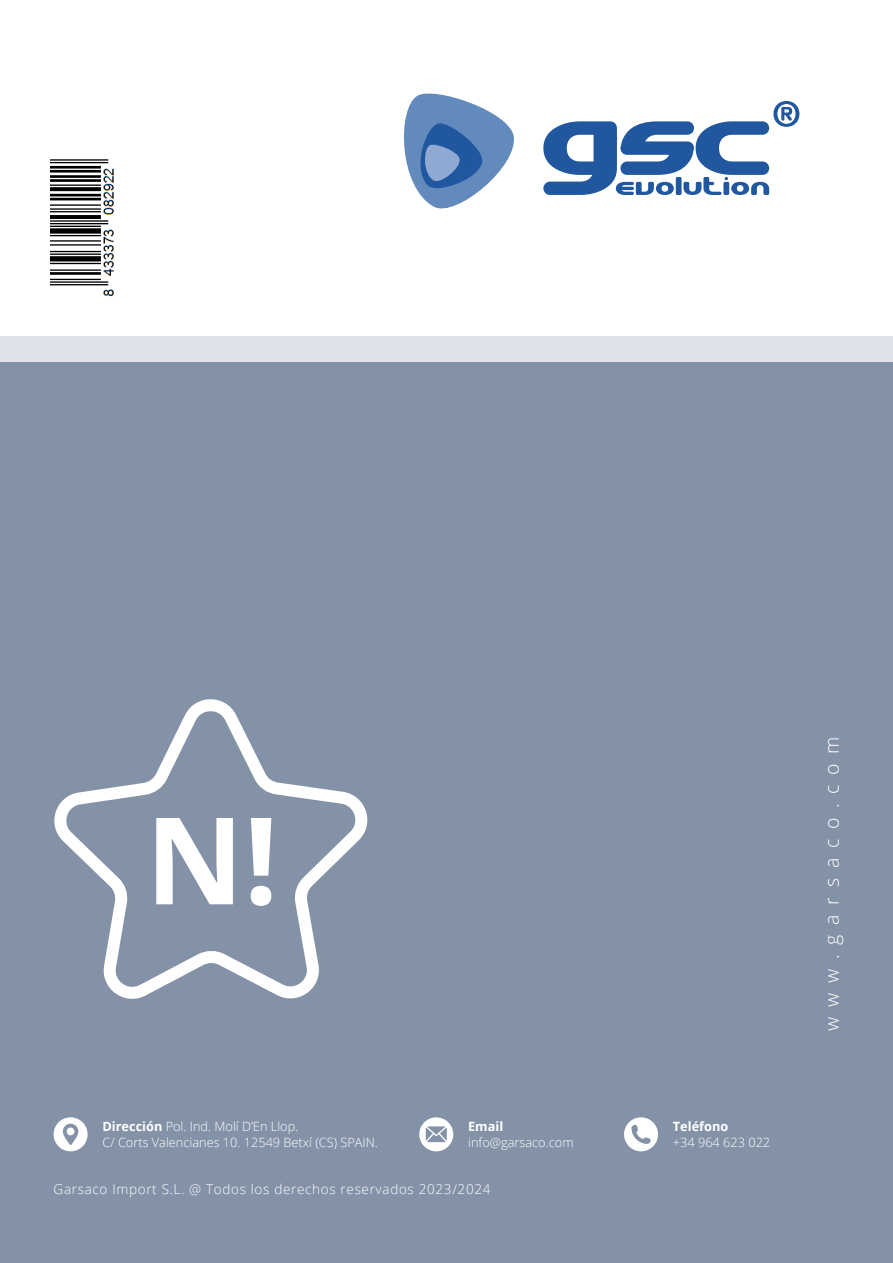
<style>
.page{position:relative;width:893px;height:1263px;background:#fff}
.page>*{position:absolute;margin:0;border:0;box-sizing:border-box;transform-origin:0 0}
.t1{font:300 19.5px "Open Sans";letter-spacing:.5em;color:#fff}
.t2{font:300 13.5px "Open Sans";letter-spacing:.05em;color:#fff}
.t3{font:300 12.75px/15.3px "Open Sans";color:#fff}
.t4{font:700 12.75px "Open Sans";color:#fff}
.s1{font-weight:700}
</style>
<div class="page">
<div style="left:0;top:361px;width:893px;height:902px;background:#8492a8"></div>
<div style="left:0;top:336px;width:893px;height:25px;background:#dfe2ea"></div>
<svg style="left:54px;top:699px;width:314px;height:300px"></svg>
<svg style="left:156px;top:818px;width:115px;height:88px"></svg>
<svg style="left:543px;top:101px;width:256px;height:94px"></svg>
<svg style="left:404px;top:93px;width:110px;height:116px"></svg>
<svg style="left:624px;top:1117px;width:34px;height:34px"></svg>
<svg style="left:54px;top:1117px;width:34px;height:34px"></svg>
<svg style="left:419px;top:1117px;width:34px;height:34px"></svg>
<img style="left:50px;top:159px;width:64px;height:138px">
<p class="t3" style="left:102px;top:1119px;width:277px"><span class="s1">Dirección</span> Pol. Ind. Molí D’En Llop.<br>C/ Corts Valencianes 10. 12549 Betxí (CS) SPAIN.</p>
<p class="t4" style="left:673px;top:1118px;width:57px">Teléfono</p>
<p class="t4" style="left:468px;top:1118px;width:37px">Email</p>
<p class="t3" style="left:468px;top:1134px;width:107px">info@garsaco.com</p>
<p class="t3" style="left:673px;top:1134px;width:99px">+34 964 623 022</p>
<p class="t2" style="left:54px;top:1180px;width:438px">Garsaco Import S.L. @ Todos los derechos reservados 2023/2024</p>
<h1 class="t1" style="left:818px;top:1031px;width:296px;rotate:-90deg">www.garsaco.com</h1>
</div>
